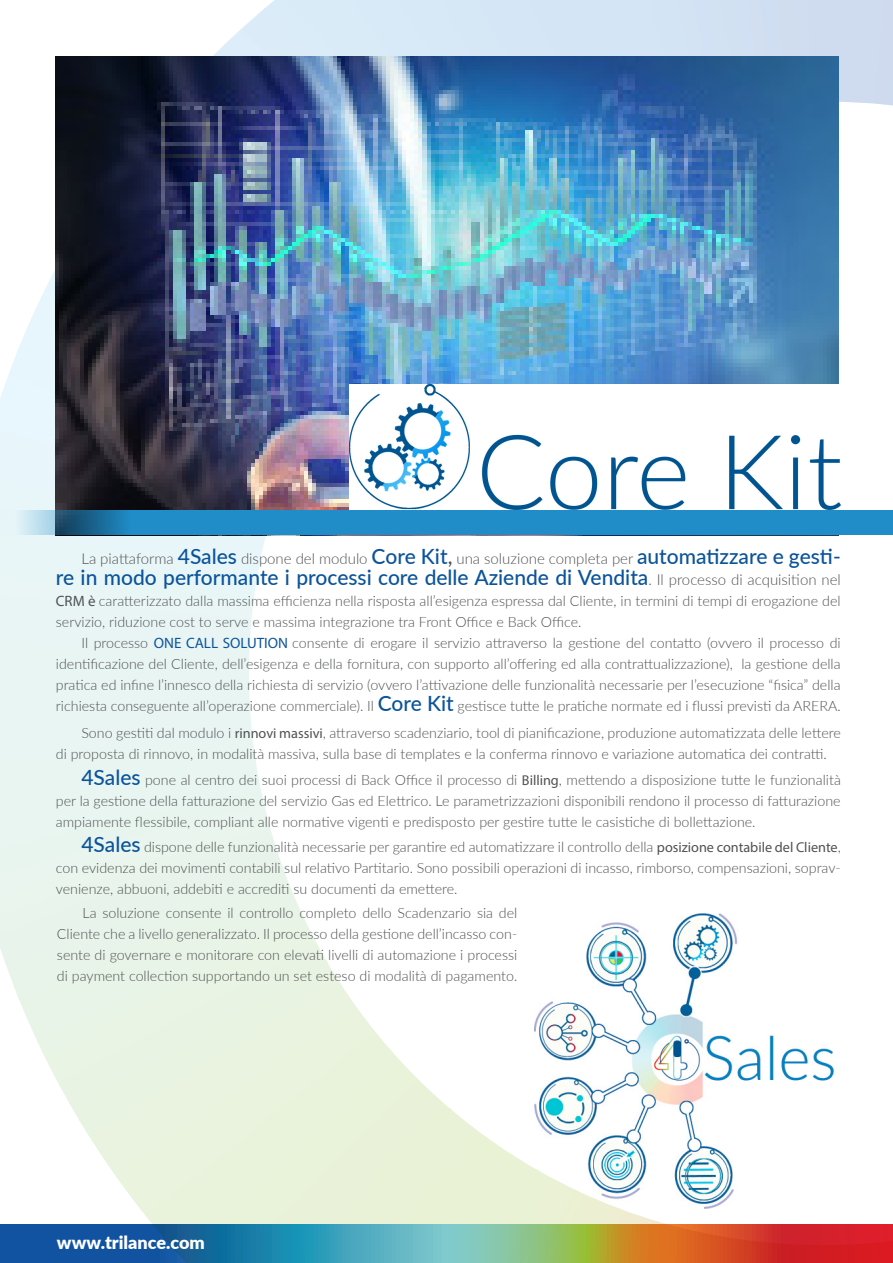
<style>
.page{position:relative;width:893px;height:1263px;background:#fff}
.page>*{position:absolute;margin:0;border:0;box-sizing:border-box;transform-origin:0 0}
.t1{font:500 21px "Lato";color:#0b549a}
.t2{font:900 18px "Lato";color:#fff}
.t3{font:300 15px "Lato";color:#4f5152}
.t4{font:300 14.25px/21px "Lato";color:#4f5152;text-align:justify}
.s1{font-weight:500;font-size:21px;color:#0b549a}
.s2{font-weight:500;font-size:21px}
.s3{font-weight:300;font-size:15px;color:#4f5152}
.s4{font-family:"Myriad Pro";font-weight:400;font-size:15px}
.s5{font-family:"Myriad Pro";font-weight:400;font-size:15px;color:#0b549a}
.s6{font-family:"Myriad Pro";font-weight:400}
</style>
<div class="page">
<img style="left:535px;top:913px;width:299px;height:295px">
<img style="left:328px;top:985px;width:122px;height:240px">
<img style="left:266px;top:813px;width:62px;height:412px">
<img style="left:204px;top:9px;width:62px;height:1216px">
<img style="left:140px;top:535px;width:64px;height:690px">
<img style="left:450px;top:1169px;width:257px;height:56px">
<img style="left:81px;top:535px;width:61px;height:677px">
<img style="left:450px;top:1108px;width:90px;height:64px">
<img style="left:19px;top:223px;width:62px;height:900px">
<img style="left:326px;top:960px;width:15px;height:25px">
<img style="left:264px;top:0;width:64px;height:544px">
<img style="left:56px;top:56px;width:783px;height:454px">
<svg style="left:0;top:1225px;width:893px;height:38px;background:#717679"></svg>
<div style="left:0;top:510px;width:893px;height:25px;background:#208dc8"></div>
<img style="left:349px;top:385px;width:491px;height:125px">
<p class="t3" style="left:81px;top:548px;width:761px">La piattaforma <span class="s1">4Sales</span> dispone del modulo <span class="s1">Core Kit</span><span class="s2">,</span> una soluzione completa per <span class="s1">automatizzare e gesti-</span></p>
<p class="t1" style="left:56px;top:562px;width:786px">re in modo performante i processi core delle Aziende di Vendita<span class="s3">. Il processo di acquisition nel</span></p>
<p class="t4" style="left:56px;top:590px;width:786px"><span class="s4">CRM è</span> caratterizzato dalla massima efficienza nella risposta all’esigenza espressa dal Cliente, in termini di tempi di erogazione del servizio, riduzione cost to serve e massima integrazione tra Front Office e Back Office.</p>
<p class="t4" style="left:56px;top:632px;width:786px;text-indent:26px">Il processo <span class="s5">ONE CALL SOLUTION</span> consente di erogare il servizio attraverso la gestione del contatto (ovvero il processo di identificazione del Cliente, dell’esigenza e della fornitura, con supporto all’offering ed alla contrattualizzazione), la gestione della pratica ed infine l’innesco della richiesta di servizio (ovvero l’attivazione delle funzionalità necessarie per l’esecuzione “fisica” della richiesta conseguente all’operazione commerciale). Il <span class="s1">Core Kit</span> gestisce tutte le pratiche normate ed i flussi previsti da ARERA.</p>
<p class="t4" style="left:56px;top:722px;width:786px;text-indent:26px">Sono gestiti dal modulo i <span class="s6">rinnovi massivi</span>, attraverso scadenziario, tool di pianificazione, produzione automatizzata delle lettere di proposta di rinnovo, in modalità massiva, sulla base di templates e la conferma rinnovo e variazione automatica dei contratti.</p>
<p class="t4" style="left:56px;top:769px;width:786px;text-indent:26px"><span class="s1">4Sales</span> pone al centro dei suoi processi di Back Office il processo di <span class="s6">Billing</span>, mettendo a disposizione tutte le funzionalità per la gestione della fatturazione del servizio Gas ed Elettrico. Le parametrizzazioni disponibili rendono il processo di fatturazione ampiamente flessibile, compliant alle normative vigenti e predisposto per gestire tutte le casistiche di bollettazione.</p>
<p class="t4" style="left:56px;top:836px;width:786px;text-indent:26px"><span class="s1">4Sales</span> dispone delle funzionalità necessarie per garantire ed automatizzare il controllo della <span class="s6">posizione contabile del Cliente</span>, con evidenza dei movimenti contabili sul relativo Partitario. Sono possibili operazioni di incasso, rimborso, compensazioni, soprav&shy;venienze, abbuoni, addebiti e accrediti su documenti da emettere.</p>
<p class="t4" style="left:57px;top:902px;width:462px;text-indent:26px">La soluzione consente il controllo completo dello Scadenzario sia del Cliente che a livello generalizzato. Il processo della gestione dell’incasso con&shy;sente di governare e monitorare con elevati livelli di automazione i processi di payment collection supportando un set esteso di modalità di pagamento.</p>
<p class="t2" style="left:57px;top:1229px;width:149px">www.trilance.com</p>
</div>
